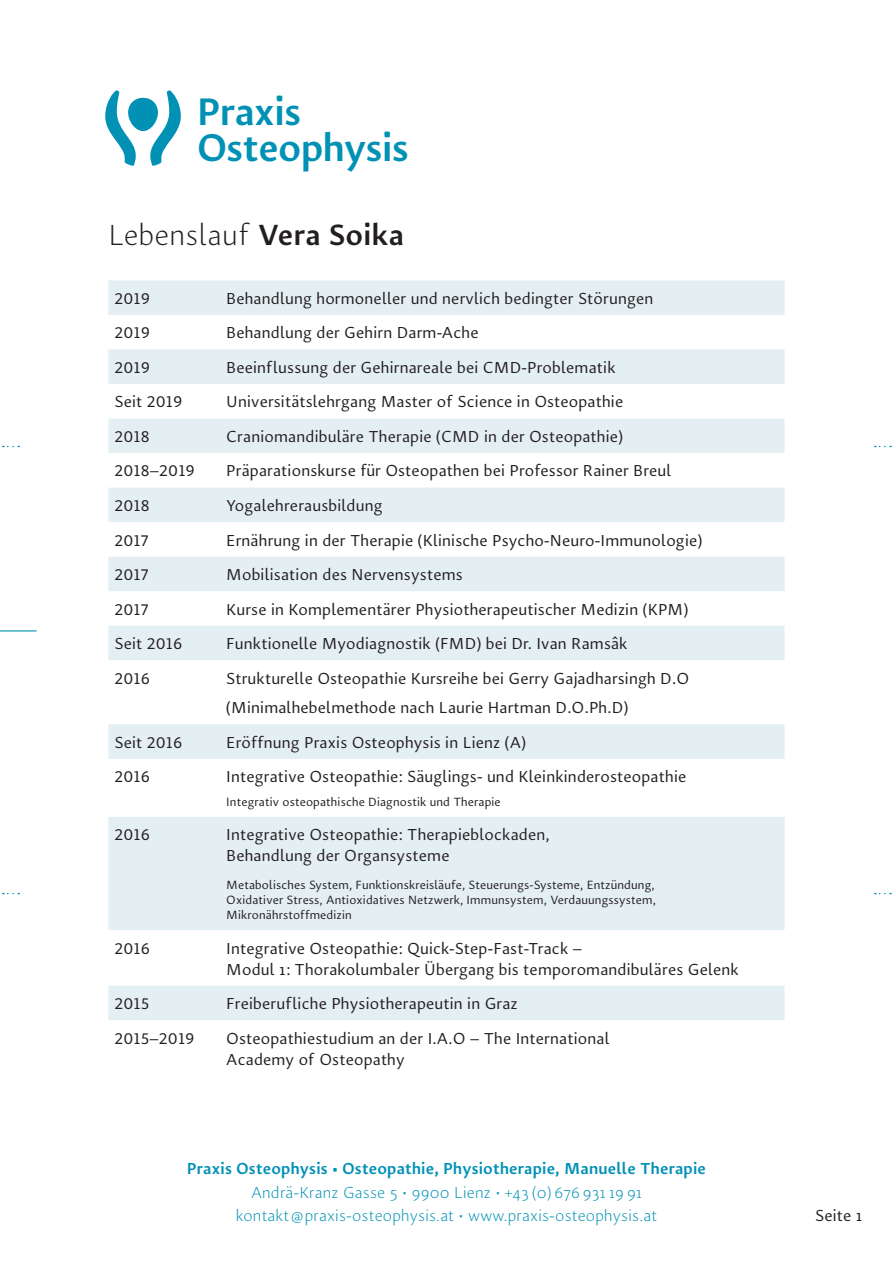
<style>
.page{position:relative;width:893px;height:1263px;background:#fff}
.page>*{position:absolute;margin:0;border:0;box-sizing:border-box;transform-origin:0 0}
.t1{font:600 43.35px/36.6px "Carole Sans";letter-spacing:-.01em;color:#0091b5}
.t2{font:300 33px "Carole Sans";letter-spacing:.01em;color:#231f20}
.t3{font:18px/21px "Carole Sans";letter-spacing:.01em;color:#231f20}
.t4{font:300 18px/23.9px "Carole Sans";letter-spacing:.01em;color:#0091b5;text-align:center}
.t5{font:600 18px "Carole Sans";letter-spacing:.01em;color:#0091b5}
.t6{font:13.5px/15px "Carole Sans";letter-spacing:.01em;color:#231f20;text-align:justify}
.s1{font-weight:600}
</style>
<div class="page">
<hr style="left:0;top:630px;width:37px;height:1px;background:#0091b5">
<svg style="left:105px;top:90px;width:76px;height:76px"></svg>
<svg style="left:108px;top:280px;width:676px;height:740px;fill:#e4eff4"></svg>
<h1 class="t1" style="left:197px;top:90px;width:213px">Praxis<br>Osteophysis</h1>
<h2 class="t2" style="left:108px;top:212px;width:297px">Lebenslauf <span class="s1">Vera Soika</span></h2>
<p class="t3" style="left:114px;top:287px;width:37px">2019</p>
<p class="t3" style="left:226px;top:287px;width:429px">Behandlung hormoneller und nervlich bedingter Störungen</p>
<p class="t3" style="left:114px;top:321px;width:37px">2019</p>
<p class="t3" style="left:226px;top:321px;width:254px">Behandlung der Gehirn Darm-Ache</p>
<p class="t3" style="left:114px;top:356px;width:37px">2019</p>
<p class="t3" style="left:226px;top:356px;width:391px">Beeinflussung der Gehirnareale bei CMD-Problematik</p>
<p class="t3" style="left:114px;top:390px;width:69px">Seit 2019</p>
<p class="t3" style="left:226px;top:390px;width:398px">Universitätslehrgang Master of Science in Osteopathie</p>
<p class="t3" style="left:114px;top:425px;width:37px">2018</p>
<p class="t3" style="left:226px;top:425px;width:398px">Craniomandibuläre Therapie (CMD in der Osteopathie)</p>
<p class="t3" style="left:114px;top:459px;width:82px">2018–2019</p>
<p class="t3" style="left:226px;top:459px;width:447px">Präparationskurse für Osteopathen bei Professor Rainer Breul</p>
<p class="t3" style="left:114px;top:494px;width:37px">2018</p>
<p class="t3" style="left:226px;top:494px;width:158px">Yogalehrerausbildung</p>
<p class="t3" style="left:114px;top:528px;width:36px">2017</p>
<p class="t3" style="left:226px;top:528px;width:477px">Ernährung in der Therapie (Klinische Psycho-Neuro-Immunologie)</p>
<p class="t3" style="left:114px;top:563px;width:36px">2017</p>
<p class="t3" style="left:226px;top:563px;width:238px">Mobilisation des Nervensystems</p>
<p class="t3" style="left:114px;top:597px;width:36px">2017</p>
<p class="t3" style="left:226px;top:597px;width:463px">Kurse in Komplementärer Physiotherapeutischer Medizin (KPM)</p>
<p class="t3" style="left:114px;top:632px;width:70px">Seit 2016</p>
<p class="t3" style="left:226px;top:632px;width:403px">Funktionelle Myodiagnostik (FMD) bei Dr. Ivan Ramsâk</p>
<p class="t3" style="left:114px;top:666px;width:37px">2016</p>
<p class="t3" style="left:226px;top:662px;width:464px;line-height:29.5px">Strukturelle Osteopathie Kursreihe bei Gerry Gajadharsingh D.O (Minimalhebelmethode nach Laurie Hartman D.O.Ph.D)</p>
<p class="t3" style="left:114px;top:730px;width:70px">Seit 2016</p>
<p class="t3" style="left:226px;top:730px;width:301px">Eröffnung Praxis Osteophysis in Lienz (A)</p>
<p class="t3" style="left:114px;top:765px;width:37px">2016</p>
<p class="t3" style="left:226px;top:765px;width:462px">Integrative Osteopathie: Säuglings- und Kleinkinderosteopathie</p>
<p class="t6" style="left:226px;top:793px;width:276px">Integrativ osteopathische Diagnostik und Therapie</p>
<p class="t3" style="left:114px;top:823px;width:37px">2016</p>
<p class="t3" style="left:226px;top:823px;width:325px">Integrative Osteopathie: Therapieblockaden,<br>Behandlung der Organsysteme</p>
<p class="t6" style="left:226px;top:876px;width:431px">Metabolisches System, Funktionskreisläufe, Steuerungs-Systeme, Entzündung, Oxidativer Stress, Antioxidatives Netzwerk, Immunsystem, Verdauungssystem, Mikronährstoffmedizin</p>
<p class="t3" style="left:114px;top:936px;width:37px">2016</p>
<p class="t3" style="left:226px;top:936px;width:514px">Integrative Osteopathie: Quick-Step-Fast-Track –<br>Modul 1: Thorakolumbaler Übergang bis temporomandibuläres Gelenk</p>
<p class="t3" style="left:114px;top:992px;width:36px">2015</p>
<p class="t3" style="left:226px;top:992px;width:293px">Freiberufliche Physiotherapeutin in Graz</p>
<p class="t3" style="left:114px;top:1026px;width:81px">2015–2019</p>
<p class="t3" style="left:226px;top:1026px;width:385px">Osteopathiestudium an der I.A.O – The International<br>Academy of Osteopathy</p>
<p class="t5" style="left:187px;top:1154px;width:521px">Praxis Osteophysis • Osteopathie, Physiotherapie, Manuelle Therapie</p>
<p class="t4" style="left:236px;top:1179px;width:423px">Andrä-Kranz Gasse 5 • 9900 Lienz • +43 (0) 676 931 19 91 kontakt @ praxis-osteophysis.at • www.praxis-osteophysis.at</p>
<p class="t3" style="left:815px;top:1204px;width:49px">Seite 1</p>
</div>
